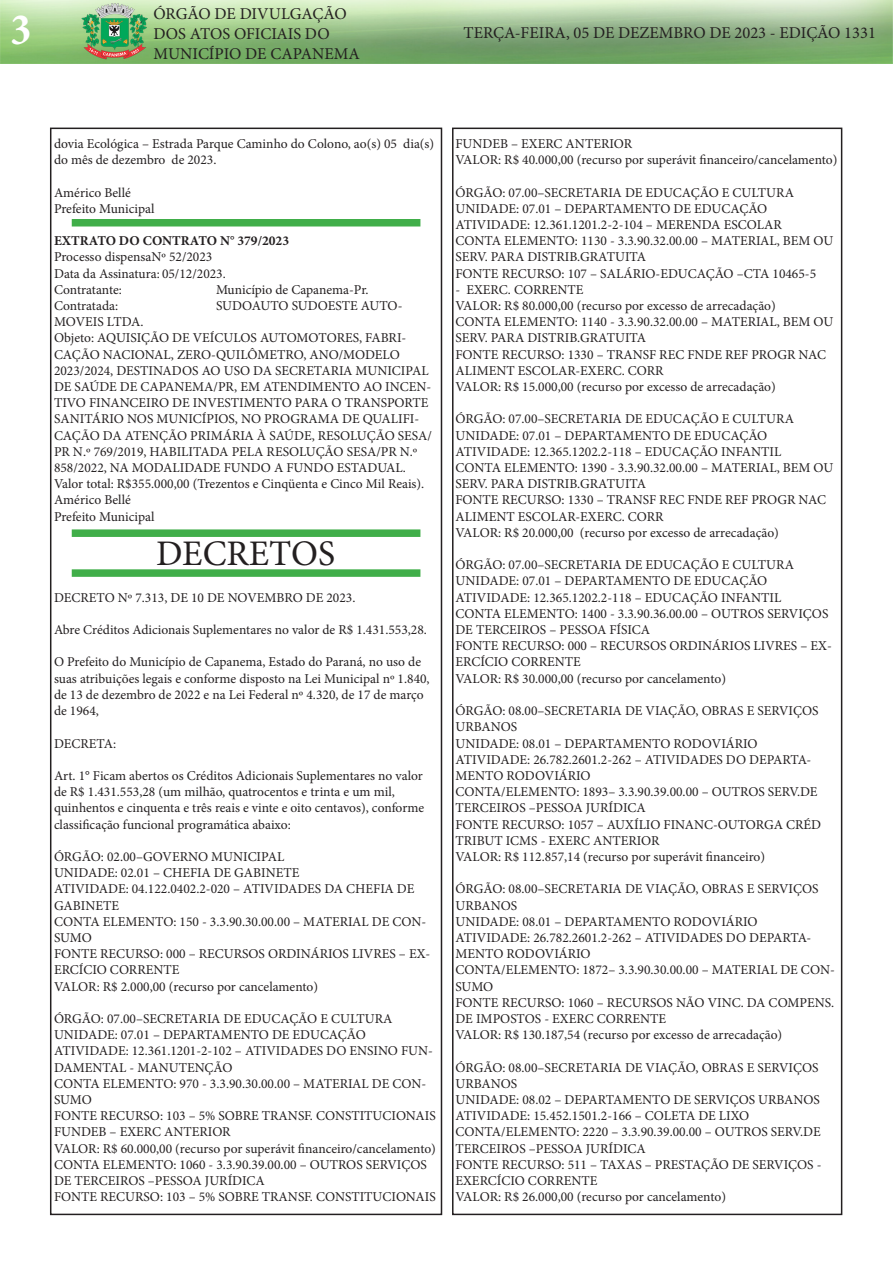
<style>
.page{position:relative;width:893px;height:1263px;background:#fff}
.page>*{position:absolute;margin:0;border:0;box-sizing:border-box;transform-origin:0 0}
.t1{font:700 condensed 45px "Minion Pro";color:#fff}
.t2{font:36px "Minion Pro";color:#231f20}
.t3{font:16.5px/19.8px "Minion Pro";color:#231f20}
.t4{font:13.5px/16.2px "Minion Pro";color:#231f20}
.t5{font:700 13.5px "Minion Pro";color:#231f20}
</style>
<div class="page">
<div style="left:50px;top:128px;width:392px;height:1087px;border:2px solid #231f20"></div>
<img style="left:0;top:0;width:893px;height:64px">
<div style="left:452px;top:128px;width:390px;height:1087px;border:2px solid #231f20"></div>
<div style="left:72px;top:219px;width:348px;height:7px;background:#40ae49"></div>
<div style="left:72px;top:529px;width:348px;height:8px;background:#40ae49"></div>
<div style="left:72px;top:569px;width:348px;height:8px;background:#40ae49"></div>
<h1 class="t1" style="left:11px;top:-1px;width:22px">3</h1>
<p class="t3" style="left:153px;top:4px;width:208px">ÓRGÃO DE DIVULGAÇÃO<br>DOS ATOS OFICIAIS DO<br>MUNICÍPIO DE CAPANEMA</p>
<p class="t3" style="left:463px;top:23px;width:414px">TERÇA-FEIRA, 05 DE DEZEMBRO DE 2023 - EDIÇÃO 1331</p>
<p class="t4" style="left:54px;top:136px;width:382px">dovia Ecológica – Estrada Parque Caminho do Colono, ao(s) 05 dia(s) do mês de dezembro de 2023.</p>
<p class="t4" style="left:54px;top:184px;width:78px">Américo Bellé</p>
<p class="t4" style="left:54px;top:200px;width:102px">Prefeito Municipal</p>
<p class="t5" style="left:54px;top:231px;width:237px">EXTRATO DO CONTRATO N° 379/2023</p>
<p class="t4" style="left:54px;top:249px;width:160px">Processo dispensaNº 52/2023</p>
<p class="t4" style="left:54px;top:265px;width:173px">Data da Assinatura: 05/12/2023.</p>
<p class="t4" style="left:54px;top:281px;width:69px">Contratante:</p>
<p class="t4" style="left:216px;top:281px;width:154px">Município de Capanema-Pr.</p>
<p class="t4" style="left:54px;top:298px;width:66px">Contratada:</p>
<p class="t4" style="left:216px;top:298px;width:188px">SUDOAUTO SUDOESTE AUTO-</p>
<p class="t4" style="left:54px;top:314px;width:91px">MOVEIS LTDA.</p>
<p class="t4" style="left:54px;top:330px;width:380px">Objeto: AQUISIÇÃO DE VEÍCULOS AUTOMOTORES, FABRI-CAÇÃO NACIONAL, ZERO-QUILÔMETRO, ANO/MODELO 2023/2024, DESTINADOS AO USO DA SECRETARIA MUNICIPAL DE SAÚDE DE CAPANEMA/PR, EM ATENDIMENTO AO INCEN-TIVO FINANCEIRO DE INVESTIMENTO PARA O TRANSPORTE SANITÁRIO NOS MUNICÍPIOS, NO PROGRAMA DE QUALIFI-CAÇÃO DA ATENÇÃO PRIMÁRIA À SAÚDE, RESOLUÇÃO SESA/ PR N.º 769/2019, HABILITADA PELA RESOLUÇÃO SESA/PR N.º 858/2022, NA MODALIDADE FUNDO A FUNDO ESTADUAL.</p>
<p class="t4" style="left:54px;top:476px;width:372px">Valor total: R$355.000,00 (Trezentos e Cinqüenta e Cinco Mil Reais).</p>
<p class="t4" style="left:54px;top:492px;width:78px">Américo Bellé</p>
<p class="t4" style="left:54px;top:508px;width:102px">Prefeito Municipal</p>
<p class="t2" style="left:156px;top:530px;width:181px">DECRETOS</p>
<p class="t4" style="left:54px;top:589px;width:303px">DECRETO Nº 7.313, DE 10 DE NOVEMBRO DE 2023.</p>
<p class="t4" style="left:54px;top:622px;width:374px">Abre Créditos Adicionais Suplementares no valor de R$ 1.431.553,28.</p>
<p class="t4" style="left:54px;top:654px;width:377px">O Prefeito do Município de Capanema, Estado do Paraná, no uso de suas atribuições legais e conforme disposto na Lei Municipal nº 1.840, de 13 de dezembro de 2022 e na Lei Federal nº 4.320, de 17 de março de 1964,</p>
<p class="t4" style="left:54px;top:735px;width:64px">DECRETA:</p>
<p class="t4" style="left:54px;top:767px;width:372px">Art. 1° Ficam abertos os Créditos Adicionais Suplementares no valor de R$ 1.431.553,28 (um milhão, quatrocentos e trinta e um mil, quinhentos e cinquenta e três reais e vinte e oito centavos), conforme classificação funcional programática abaixo:</p>
<p class="t4" style="left:54px;top:848px;width:232px">ÓRGÃO: 02.00–GOVERNO MUNICIPAL</p>
<p class="t4" style="left:54px;top:865px;width:247px">UNIDADE: 02.01 – CHEFIA DE GABINETE</p>
<p class="t4" style="left:54px;top:881px;width:362px">ATIVIDADE: 04.122.0402.2-020 – ATIVIDADES DA CHEFIA DE<br>GABINETE</p>
<p class="t4" style="left:54px;top:913px;width:374px">CONTA ELEMENTO: 150 - 3.3.90.30.00.00 – MATERIAL DE CON-<br>SUMO</p>
<p class="t4" style="left:54px;top:946px;width:378px">FONTE RECURSO: 000 – RECURSOS ORDINÁRIOS LIVRES – EX-<br>ERCÍCIO CORRENTE</p>
<p class="t4" style="left:54px;top:978px;width:266px">VALOR: R$ 2.000,00 (recurso por cancelamento)</p>
<p class="t4" style="left:54px;top:1010px;width:340px">ÓRGÃO: 07.00–SECRETARIA DE EDUCAÇÃO E CULTURA</p>
<p class="t4" style="left:54px;top:1027px;width:313px">UNIDADE: 07.01 – DEPARTAMENTO DE EDUCAÇÃO</p>
<p class="t4" style="left:54px;top:1043px;width:381px">ATIVIDADE: 12.361.1201-2-102 – ATIVIDADES DO ENSINO FUN-<br>DAMENTAL - MANUTENÇÃO</p>
<p class="t4" style="left:54px;top:1075px;width:374px">CONTA ELEMENTO: 970 - 3.3.90.30.00.00 – MATERIAL DE CON-<br>SUMO</p>
<p class="t4" style="left:54px;top:1108px;width:383px">FONTE RECURSO: 103 – 5% SOBRE TRANSF. CONSTITUCIONAIS<br>FUNDEB – EXERC ANTERIOR</p>
<p class="t4" style="left:54px;top:1140px;width:383px">VALOR: R$ 60.000,00 (recurso por superávit financeiro/cancelamento)</p>
<p class="t4" style="left:54px;top:1156px;width:374px">CONTA ELEMENTO: 1060 - 3.3.90.39.00.00 – OUTROS SERVIÇOS<br>DE TERCEIROS –PESSOA JURÍDICA</p>
<p class="t4" style="left:54px;top:1189px;width:383px">FONTE RECURSO: 103 – 5% SOBRE TRANSF. CONSTITUCIONAIS</p>
<p class="t4" style="left:455px;top:136px;width:178px">FUNDEB – EXERC ANTERIOR</p>
<p class="t4" style="left:455px;top:152px;width:383px">VALOR: R$ 40.000,00 (recurso por superávit financeiro/cancelamento)</p>
<p class="t4" style="left:455px;top:184px;width:340px">ÓRGÃO: 07.00–SECRETARIA DE EDUCAÇÃO E CULTURA</p>
<p class="t4" style="left:455px;top:200px;width:313px">UNIDADE: 07.01 – DEPARTAMENTO DE EDUCAÇÃO</p>
<p class="t4" style="left:455px;top:217px;width:328px">ATIVIDADE: 12.361.1201.2-2-104 – MERENDA ESCOLAR</p>
<p class="t4" style="left:455px;top:233px;width:379px">CONTA ELEMENTO: 1130 - 3.3.90.32.00.00 – MATERIAL, BEM OU<br>SERV. PARA DISTRIB.GRATUITA</p>
<p class="t4" style="left:455px;top:265px;width:362px">FONTE RECURSO: 107 – SALÁRIO-EDUCAÇÃO –CTA 10465-5</p>
<p class="t4" style="left:455px;top:281px;width:129px">- EXERC. CORRENTE</p>
<p class="t4" style="left:455px;top:298px;width:322px">VALOR: R$ 80.000,00 (recurso por excesso de arrecadação)</p>
<p class="t4" style="left:455px;top:314px;width:379px">CONTA ELEMENTO: 1140 - 3.3.90.32.00.00 – MATERIAL, BEM OU<br>SERV. PARA DISTRIB.GRATUITA</p>
<p class="t4" style="left:455px;top:346px;width:372px">FONTE RECURSO: 1330 – TRANSF REC FNDE REF PROGR NAC<br>ALIMENT ESCOLAR-EXERC. CORR</p>
<p class="t4" style="left:455px;top:379px;width:322px">VALOR: R$ 15.000,00 (recurso por excesso de arrecadação)</p>
<p class="t4" style="left:455px;top:411px;width:340px">ÓRGÃO: 07.00–SECRETARIA DE EDUCAÇÃO E CULTURA</p>
<p class="t4" style="left:455px;top:427px;width:313px">UNIDADE: 07.01 – DEPARTAMENTO DE EDUCAÇÃO</p>
<p class="t4" style="left:455px;top:443px;width:327px">ATIVIDADE: 12.365.1202.2-118 – EDUCAÇÃO INFANTIL</p>
<p class="t4" style="left:455px;top:460px;width:379px">CONTA ELEMENTO: 1390 - 3.3.90.32.00.00 – MATERIAL, BEM OU<br>SERV. PARA DISTRIB.GRATUITA</p>
<p class="t4" style="left:455px;top:492px;width:372px">FONTE RECURSO: 1330 – TRANSF REC FNDE REF PROGR NAC<br>ALIMENT ESCOLAR-EXERC. CORR</p>
<p class="t4" style="left:455px;top:524px;width:325px">VALOR: R$ 20.000,00 (recurso por excesso de arrecadação)</p>
<p class="t4" style="left:455px;top:557px;width:340px">ÓRGÃO: 07.00–SECRETARIA DE EDUCAÇÃO E CULTURA</p>
<p class="t4" style="left:455px;top:573px;width:313px">UNIDADE: 07.01 – DEPARTAMENTO DE EDUCAÇÃO</p>
<p class="t4" style="left:455px;top:589px;width:327px">ATIVIDADE: 12.365.1202.2-118 – EDUCAÇÃO INFANTIL</p>
<p class="t4" style="left:455px;top:605px;width:374px">CONTA ELEMENTO: 1400 - 3.3.90.36.00.00 – OUTROS SERVIÇOS<br>DE TERCEIROS – PESSOA FÍSICA</p>
<p class="t4" style="left:455px;top:638px;width:378px">FONTE RECURSO: 000 – RECURSOS ORDINÁRIOS LIVRES – EX-<br>ERCÍCIO CORRENTE</p>
<p class="t4" style="left:455px;top:670px;width:272px">VALOR: R$ 30.000,00 (recurso por cancelamento)</p>
<p class="t4" style="left:455px;top:703px;width:364px">ÓRGÃO: 08.00–SECRETARIA DE VIAÇÃO, OBRAS E SERVIÇOS<br>URBANOS</p>
<p class="t4" style="left:455px;top:735px;width:304px">UNIDADE: 08.01 – DEPARTAMENTO RODOVIÁRIO</p>
<p class="t4" style="left:455px;top:751px;width:357px">ATIVIDADE: 26.782.2601.2-262 – ATIVIDADES DO DEPARTA-<br>MENTO RODOVIÁRIO</p>
<p class="t4" style="left:455px;top:784px;width:364px">CONTA/ELEMENTO: 1893– 3.3.90.39.00.00 – OUTROS SERV.DE<br>TERCEIROS –PESSOA JURÍDICA</p>
<p class="t4" style="left:455px;top:816px;width:367px">FONTE RECURSO: 1057 – AUXÍLIO FINANC-OUTORGA CRÉD<br>TRIBUT ICMS - EXERC ANTERIOR</p>
<p class="t4" style="left:455px;top:848px;width:311px">VALOR: R$ 112.857,14 (recurso por superávit financeiro)</p>
<p class="t4" style="left:455px;top:881px;width:364px">ÓRGÃO: 08.00–SECRETARIA DE VIAÇÃO, OBRAS E SERVIÇOS<br>URBANOS</p>
<p class="t4" style="left:455px;top:913px;width:304px">UNIDADE: 08.01 – DEPARTAMENTO RODOVIÁRIO</p>
<p class="t4" style="left:455px;top:929px;width:357px">ATIVIDADE: 26.782.2601.2-262 – ATIVIDADES DO DEPARTA-<br>MENTO RODOVIÁRIO</p>
<p class="t4" style="left:455px;top:962px;width:381px">CONTA/ELEMENTO: 1872– 3.3.90.30.00.00 – MATERIAL DE CON-<br>SUMO</p>
<p class="t4" style="left:455px;top:994px;width:380px">FONTE RECURSO: 1060 – RECURSOS NÃO VINC. DA COMPENS.<br>DE IMPOSTOS - EXERC CORRENTE</p>
<p class="t4" style="left:455px;top:1027px;width:328px">VALOR: R$ 130.187,54 (recurso por excesso de arrecadação)</p>
<p class="t4" style="left:455px;top:1059px;width:364px">ÓRGÃO: 08.00–SECRETARIA DE VIAÇÃO, OBRAS E SERVIÇOS<br>URBANOS</p>
<p class="t4" style="left:455px;top:1091px;width:366px">UNIDADE: 08.02 – DEPARTAMENTO DE SERVIÇOS URBANOS</p>
<p class="t4" style="left:455px;top:1108px;width:295px">ATIVIDADE: 15.452.1501.2-166 – COLETA DE LIXO</p>
<p class="t4" style="left:455px;top:1124px;width:367px">CONTA/ELEMENTO: 2220 – 3.3.90.39.00.00 – OUTROS SERV.DE<br>TERCEIROS –PESSOA JURÍDICA</p>
<p class="t4" style="left:455px;top:1156px;width:368px">FONTE RECURSO: 511 – TAXAS – PRESTAÇÃO DE SERVIÇOS -<br>EXERCÍCIO CORRENTE</p>
<p class="t4" style="left:455px;top:1189px;width:272px">VALOR: R$ 26.000,00 (recurso por cancelamento)</p>
</div>
